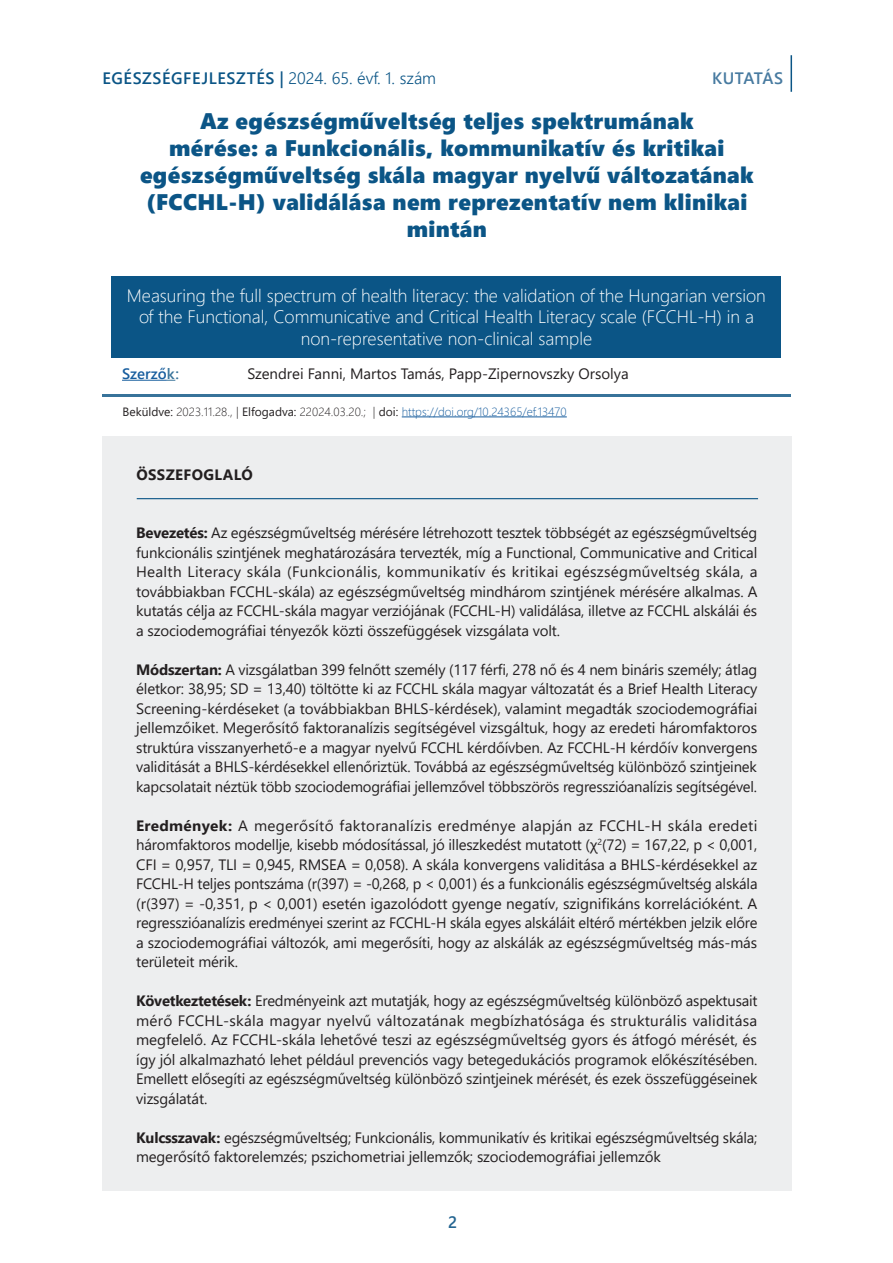
<style>
.page{position:relative;width:893px;height:1263px;background:#fff}
.page>*{position:absolute;margin:0;border:0;box-sizing:border-box;transform-origin:0 0}
.t1{font:22.5px/27px "Segoe UI Black";letter-spacing:.015em;color:#0b5586;text-align:center}
.t2{font:300 18px/21.6px "Segoe UI";color:#fff;text-align:center}
.t3{font:600 16.5px "Segoe UI";letter-spacing:.035em;color:#0b5586}
.t4{font:600 16.5px "Segoe UI";color:#477aa0}
.t5{font:600 16.5px "Segoe UI";color:#246591}
.t6{font:15px/19.5px "Segoe UI";letter-spacing:-.01em;color:#231f20;text-align:justify}
.t7{font:700 15px "Segoe UI";letter-spacing:.025em;color:#231f20}
.t8{font:600 15px "Segoe UI";color:#175d9e}
.t9{font:300 12px "Segoe UI";color:#175d9e}
.s1{font-weight:300}
.s2{color:#38739a}
.s3{font-weight:400;color:#231f20}
.s4{color:#231f20}
.s5{font-weight:700}
</style>
<div class="page">
<hr style="left:790px;top:55px;width:2px;height:37px;background:#0b5586">
<div style="left:102px;top:436px;width:689px;height:755px;background:#edeeef"></div>
<hr style="left:137px;top:498px;width:621px;height:1px;background:#0b5586">
<hr style="left:102px;top:395px;width:689px;height:2px;background:#38739a">
<hr style="left:402px;top:417px;width:165px;height:1px;background:#175d9e">
<div style="left:112px;top:276px;width:669px;height:81px;background:#0b5586"></div>
<hr style="left:122px;top:380px;width:45px;height:1px;background:#175d9e">
<p class="t3" style="left:102px;top:63px;width:335px">EGÉSZSÉGFEJLESZTÉS | <span class="s1">2024. 65. évf. 1. szám</span></p>
<p class="t4" style="left:712px;top:63px;width:72px">KUTATÁS</p>
<h1 class="t1" style="left:140px;top:106px;width:615px">Az egészségműveltség teljes spektrumának<br>mérése: a Funkcionális, kommunikatív és kritikai egészségműveltség skála magyar nyelvű változatának (FCCHL-H) validálása nem reprezentatív nem klinikai mintán</h1>
<p class="t2" style="left:127px;top:283px;width:640px">Measuring the full spectrum of health literacy: the validation of the Hungarian version of the Functional, Communicative and Critical Health Literacy scale (FCCHL-H) in a non-representative non-clinical sample</p>
<p class="t8" style="left:122px;top:359px;width:58px">Szerző<span class="s2">k:</span></p>
<p class="t6" style="left:247px;top:362px;width:383px">Szendrei Fanni, Martos Tamás, Papp-Zipernovszky Orsolya</p>
<p class="t9" style="left:123px;top:400px;width:446px"><span class="s3">Beküldve:</span> <span class="s4">2023.11.28., |</span> <span class="s3">Elfogadva:</span> <span class="s4">22024.03.20.; |</span> <span class="s3">doi:</span> https://doi.org/10.24365/ef.13470</p>
<p class="t7" style="left:136px;top:460px;width:118px">ÖSSZEFOGLALÓ</p>
<p class="t6" style="left:136px;top:522px;width:623px"><span class="s5">Bevezetés:</span> Az egészségműveltség mérésére létrehozott tesztek többségét az egészségműveltség funkcionális szintjének meghatározására tervezték, míg a Functional, Communicative and Critical Health Literacy skála (Funkcionális, kommunikatív és kritikai egészségműveltség skála, a továbbiakban FCCHL-skála) az egészségműveltség mindhárom szintjének mérésére alkalmas. A kutatás célja az FCCHL-skála magyar verziójának (FCCHL-H) validálása, illetve az FCCHL alskálái és a szociodemográfiai tényezők közti összefüggések vizsgálata volt.</p>
<p class="t6" style="left:136px;top:658px;width:623px"><span class="s5">Módszertan:</span> A vizsgálatban 399 felnőtt személy (117 férfi, 278 nő és 4 nem bináris személy; átlag életkor: 38,95; SD = 13,40) töltötte ki az FCCHL skála magyar változatát és a Brief Health Literacy Screening-kérdéseket (a továbbiakban BHLS-kérdések), valamint megadták szociodemográfiai jellemzőiket. Megerősítő faktoranalízis segítségével vizsgáltuk, hogy az eredeti háromfaktoros struktúra visszanyerhető-e a magyar nyelvű FCCHL kérdőívben. Az FCCHL-H kérdőív konvergens validitását a BHLS-kérdésekkel ellenőriztük. Továbbá az egészségműveltség különböző szintjeinek kapcsolatait néztük több szociodemográfiai jellemzővel többszörös regresszióanalízis segítségével.</p>
<p class="t6" style="left:136px;top:814px;width:623px"><span class="s5">Eredmények:</span> A megerősítő faktoranalízis eredménye alapján az FCCHL-H skála eredeti háromfaktoros modellje, kisebb módosítással, jó illeszkedést mutatott (χ<sup>2</sup>(72) = 167,22, p &lt; 0,001, CFI = 0,957, TLI = 0,945, RMSEA = 0,058). A skála konvergens validitása a BHLS-kérdésekkel az FCCHL-H teljes pontszáma (r(397) = -0,268, p &lt; 0,001) és a funkcionális egészségműveltség alskála (r(397) = -0,351, p &lt; 0,001) esetén igazolódott gyenge negatív, szignifikáns korrelációként. A regresszióanalízis eredményei szerint az FCCHL-H skála egyes alskáláit eltérő mértékben jelzik előre a szociodemográfiai változók, ami megerősíti, hogy az alskálák az egészségműveltség más-más területeit mérik.</p>
<p class="t6" style="left:136px;top:990px;width:623px"><span class="s5">Következtetések:</span> Eredményeink azt mutatják, hogy az egészségműveltség különböző aspektusait mérő FCCHL-skála magyar nyelvű változatának megbízhatósága és strukturális validitása megfelelő. Az FCCHL-skála lehetővé teszi az egészségműveltség gyors és átfogó mérését, és így jól alkalmazható lehet például prevenciós vagy betegedukációs programok előkészítésében.<br>Emellett elősegíti az egészségműveltség különböző szintjeinek mérését, és ezek összefüggéseinek vizsgálatát.</p>
<p class="t6" style="left:136px;top:1126px;width:623px"><span class="s5">Kulcsszavak:</span> egészségműveltség; Funkcionális, kommunikatív és kritikai egészségműveltség skála; megerősítő faktorelemzés; pszichometriai jellemzők; szociodemográfiai jellemzők</p>
<p class="t5" style="left:448px;top:1206px;width:11px">2</p>
</div>
